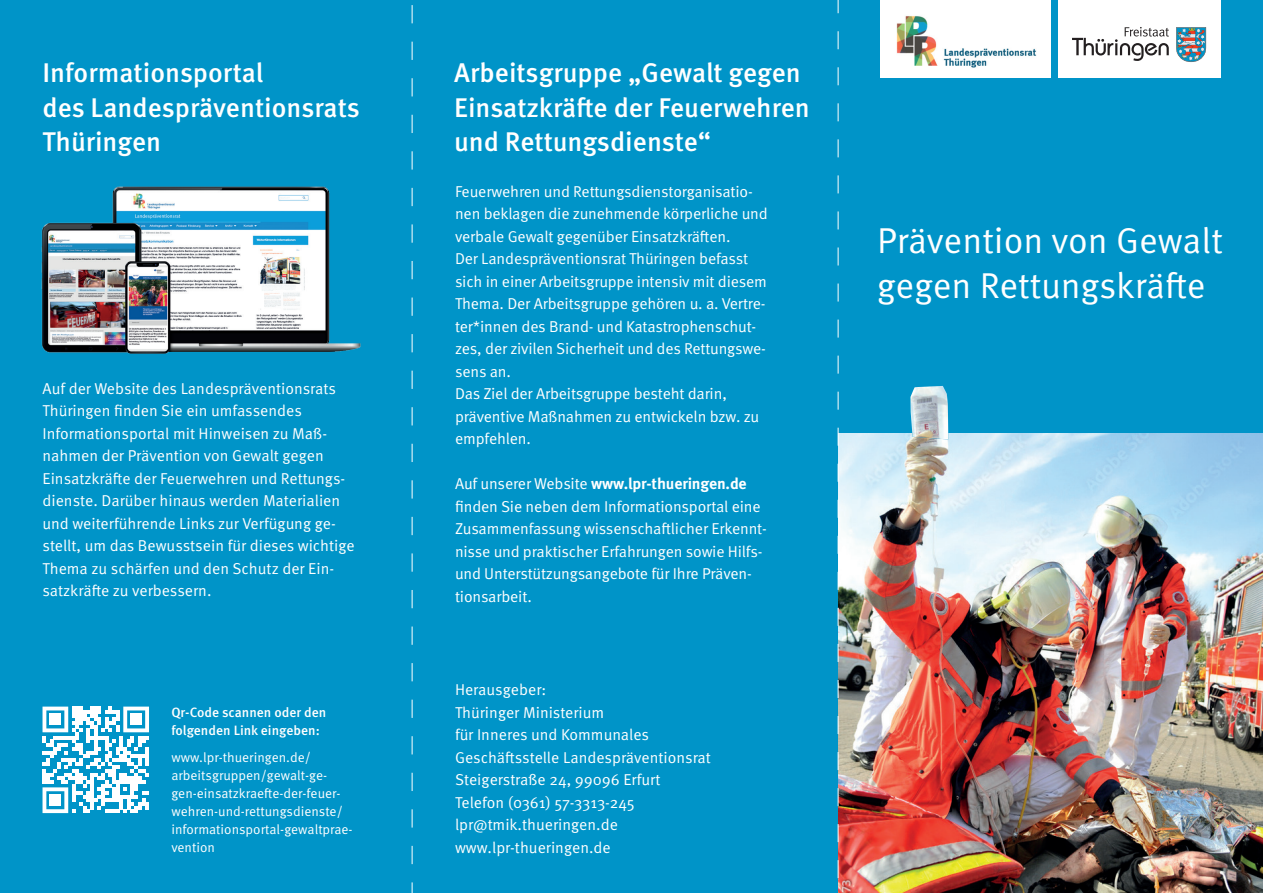
<style>
.page{position:relative;width:1263px;height:893px;background:#fff}
.page>*{position:absolute;margin:0;border:0;box-sizing:border-box;transform-origin:0 0}
.t1{font:36px/45px "Meta Pro Norm";color:#fff}
.t2{font:500 27px/34.5px "Meta Pro";color:#fff}
.t3{font:15.75px/22.5px "Meta Pro Norm";letter-spacing:-.01em;color:#fff}
.t4{font:700 15.75px "Meta Pro";letter-spacing:-.01em;color:#fff}
.t5{font:13.5px/18px "Meta Pro Norm";color:#fff}
.t6{font:500 13.5px/18px "Meta Pro";color:#fff}
.s1{font-family:"Meta Pro Norm";font-weight:400}
</style>
<div class="page">
<div style="left:838px;top:0;width:425px;height:434px;background:#0094c8"></div>
<img style="left:839px;top:434px;width:424px;height:459px">
<img style="left:910px;top:386px;width:38px;height:53px">
<div style="left:0;top:0;width:838px;height:893px;background:#0094c8"></div>
<img style="left:41px;top:186px;width:320px;height:168px">
<svg style="left:43px;top:707px;width:106px;height:106px"></svg>
<div style="left:50px;top:714px;width:11px;height:11px;background:#fff"></div>
<div style="left:131px;top:714px;width:11px;height:11px;background:#fff"></div>
<div style="left:50px;top:795px;width:11px;height:11px;background:#fff"></div>
<svg style="left:412px;top:5px;width:1px;height:888px"></svg>
<svg style="left:838px;top:0;width:1px;height:893px"></svg>
<div style="left:1058px;top:0;width:163px;height:77px;background:#fff"></div>
<svg style="left:1176px;top:27px;width:30px;height:35px"></svg>
<svg style="left:1072px;top:27px;width:97px;height:34px"></svg>
<div style="left:880px;top:0;width:170px;height:77px;background:#fff"></div>
<img style="left:896px;top:16px;width:141px;height:52px">
<h2 class="t2" style="left:43px;top:54px;width:319px">Informationsportal<br>des Landespräventionsrats<br>Thüringen</h2>
<h2 class="t2" style="left:454px;top:54px;width:357px">Arbeitsgruppe „Gewalt gegen<br>Einsatzkräfte der Feuerwehren und Rettungsdienste“</h2>
<p class="t3" style="left:43px;top:376px;width:314px">Auf der Website des Landespräventionsrats Thüringen finden Sie ein umfassendes Informationsportal mit Hinweisen zu Maß&shy;nahmen der Prävention von Gewalt gegen Einsatzkräfte der Feuerwehren und Rettungs&shy;dienste. Darüber hinaus werden Materialien und weiterführende Links zur Verfügung ge&shy;stellt, um das Bewusstsein für dieses wichtige Thema zu schärfen und den Schutz der Ein&shy;satzkräfte zu verbessern.</p>
<p class="t6" style="left:171px;top:702px;width:157px">Qr-Code scannen oder den folgenden Link eingeben:</p>
<p class="t5" style="left:171px;top:747px;width:183px">www.lpr-thueringen.de/ arbeitsgruppen/gewalt-ge&shy;gen-einsatzkraefte-der-feuer&shy;wehren-und-rettungsdienste/ informationsportal-gewaltprae&shy;vention</p>
<p class="t3" style="left:455px;top:179px;width:314px">Feuerwehren und Rettungsdienstorganisatio&shy;nen beklagen die zunehmende körperliche und verbale Gewalt gegenüber Einsatzkräften.<br>Der Landespräventionsrat Thüringen befasst sich in einer Arbeitsgruppe intensiv mit diesem Thema. Der Arbeitsgruppe gehören u. a. Vertre&shy;ter*innen des Brand- und Katastrophenschut&shy;zes, der zivilen Sicherheit und des Rettungswe&shy;sens an.<br>Das Ziel der Arbeitsgruppe besteht darin, präventive Maßnahmen zu entwickeln bzw. zu empfehlen.</p>
<p class="t4" style="left:455px;top:472px;width:293px"><span class="s1">Auf unserer Website</span> www.lpr-thueringen.de</p>
<p class="t3" style="left:455px;top:494px;width:313px">finden Sie neben dem Informationsportal eine Zusammenfassung wissenschaftlicher Erkennt&shy;nisse und praktischer Erfahrungen sowie Hilfs&shy;und Unterstützungsangebote für Ihre Präven&shy;tionsarbeit.</p>
<p class="t3" style="left:455px;top:677px;width:257px">Herausgeber:<br>Thüringer Ministerium<br>für Inneres und Kommunales<br>Geschäftsstelle Landespräventionsrat<br>Steigerstraße 24, 99096 Erfurt<br>Telefon (0361) 57-3313-245 lpr@tmik.thueringen.de www.lpr-thueringen.de</p>
<h1 class="t1" style="left:877px;top:216px;width:347px">Prävention von Gewalt gegen Rettungskräfte</h1>
</div>
